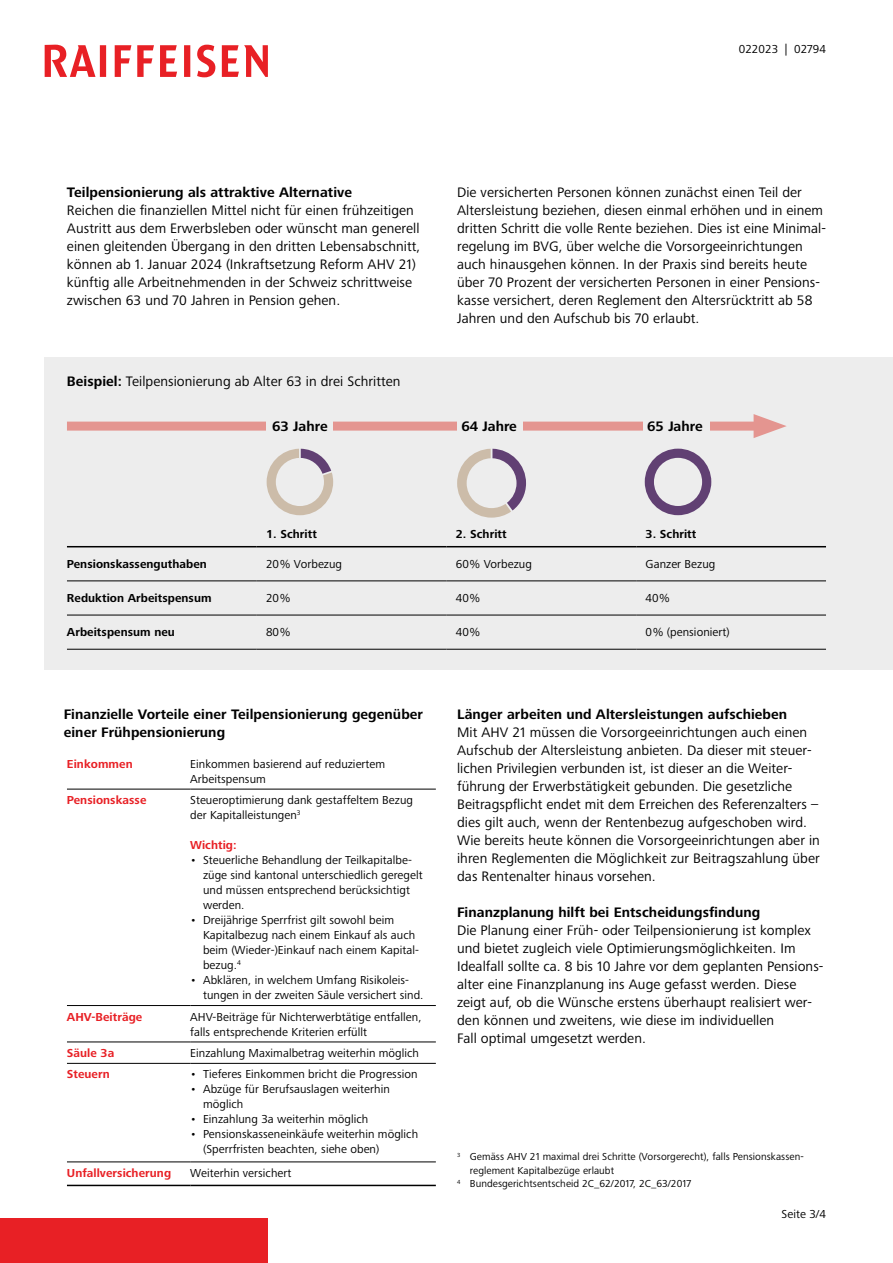
<style>
.page{position:relative;width:893px;height:1263px;background:#fff}
.page>*{position:absolute;margin:0;border:0;box-sizing:border-box;transform-origin:0 0}
.t1{font:14.25px/18px "Frutiger Next LTW1 G";letter-spacing:.005em;color:#000}
.t2{font:700 14.25px/18px "Frutiger Next LTW1 G";letter-spacing:.005em;color:#000}
.t3{font:12px/15px "Frutiger Next LTW1 G";letter-spacing:.005em;color:#000}
.t4{font:700 12px "Frutiger Next LTW1 G";letter-spacing:.005em;color:#000}
.t5{font:700 12px "Frutiger Next LTW1 G";letter-spacing:.005em;color:#e82025}
.t6{font:10.5px "Frutiger Next LTW1 G";letter-spacing:.005em;color:#000}
.s1{font-weight:700}
</style>
<div class="page">
<svg style="left:45px;top:45px;width:223px;height:32px"></svg>
<div style="left:0;top:1218px;width:268px;height:45px;background:#e82025"></div>
<div style="left:45px;top:357px;width:848px;height:313px;background:#ededed"></div>
<div style="left:67px;top:422px;width:700px;height:9px;background:#e49590"></div>
<svg style="left:754px;top:414px;width:33px;height:24px"></svg>
<div style="left:267px;top:416px;width:66px;height:19px;background:#ededed"></div>
<div style="left:457px;top:416px;width:65px;height:19px;background:#ededed"></div>
<div style="left:643px;top:416px;width:66px;height:19px;background:#ededed"></div>
<hr style="left:67px;top:581px;width:190px;height:1px;background:#000">
<hr style="left:257px;top:581px;width:189px;height:1px;background:#000">
<hr style="left:446px;top:581px;width:190px;height:1px;background:#000">
<hr style="left:636px;top:581px;width:190px;height:1px;background:#000">
<hr style="left:67px;top:615px;width:190px;height:1px;background:#000">
<hr style="left:257px;top:615px;width:189px;height:1px;background:#000">
<hr style="left:446px;top:615px;width:190px;height:1px;background:#000">
<hr style="left:636px;top:615px;width:190px;height:1px;background:#000">
<hr style="left:67px;top:649px;width:190px;height:1px;background:#000">
<hr style="left:257px;top:649px;width:189px;height:1px;background:#000">
<hr style="left:446px;top:649px;width:190px;height:1px;background:#000">
<hr style="left:636px;top:649px;width:190px;height:1px;background:#000">
<hr style="left:67px;top:546px;width:190px;height:1px;background:#000">
<hr style="left:257px;top:546px;width:189px;height:1px;background:#000">
<hr style="left:446px;top:546px;width:190px;height:1px;background:#000">
<hr style="left:636px;top:546px;width:190px;height:1px;background:#000">
<hr style="left:67px;top:789px;width:123px;height:1px;background:#000">
<hr style="left:190px;top:789px;width:246px;height:1px;background:#000">
<hr style="left:67px;top:1005px;width:123px;height:1px;background:#000">
<hr style="left:190px;top:1005px;width:246px;height:1px;background:#000">
<hr style="left:67px;top:1042px;width:123px;height:1px;background:#000">
<hr style="left:190px;top:1042px;width:246px;height:1px;background:#000">
<hr style="left:67px;top:1063px;width:123px;height:1px;background:#000">
<hr style="left:190px;top:1063px;width:246px;height:1px;background:#000">
<hr style="left:67px;top:1185px;width:123px;height:1px;background:#000">
<hr style="left:190px;top:1185px;width:246px;height:1px;background:#000">
<hr style="left:67px;top:1162px;width:123px;height:1px;background:#000">
<hr style="left:190px;top:1162px;width:246px;height:1px;background:#000">
<svg style="left:267px;top:449px;width:66px;height:66px"></svg>
<svg style="left:645px;top:449px;width:66px;height:66px"></svg>
<svg style="left:457px;top:449px;width:69px;height:69px"></svg>
<p class="t3" style="left:739px;top:42px;width:89px">022023 | 02794</p>
<p class="t2" style="left:67px;top:183px;width:287px">Teilpensionierung als attraktive Alternative</p>
<p class="t1" style="left:67px;top:201px;width:355px">Reichen die finanziellen Mittel nicht für einen frühzeitigen Austritt aus dem Erwerbsleben oder wünscht man generell einen gleitenden Übergang in den dritten Lebensabschnitt, können ab 1. Januar 2024 (Inkraftsetzung Reform AHV 21) künftig alle Arbeitnehmenden in der Schweiz schrittweise zwischen 63 und 70 Jahren in Pension gehen.</p>
<p class="t1" style="left:457px;top:183px;width:370px">Die versicherten Personen können zunächst einen Teil der Altersleistung beziehen, diesen einmal erhöhen und in einem dritten Schritt die volle Rente beziehen. Dies ist eine Minimal&shy;regelung im BVG, über welche die Vorsorgeeinrichtungen auch hinausgehen können. In der Praxis sind bereits heute über 70 Prozent der versicherten Personen in einer Pensions&shy;kasse versichert, deren Reglement den Altersrücktritt ab 58<br>Jahren und den Aufschub bis 70 erlaubt.</p>
<p class="t1" style="left:67px;top:372px;width:335px"><span class="s1">Beispiel:</span> Teilpensionierung ab Alter 63 in drei Schritten</p>
<p class="t2" style="left:272px;top:417px;width:57px">63 Jahre</p>
<p class="t2" style="left:461px;top:417px;width:57px">64 Jahre</p>
<p class="t2" style="left:647px;top:417px;width:57px">65 Jahre</p>
<p class="t4" style="left:266px;top:527px;width:52px">1. Schritt</p>
<p class="t4" style="left:456px;top:527px;width:52px">2. Schritt</p>
<p class="t4" style="left:646px;top:527px;width:52px">3. Schritt</p>
<p class="t4" style="left:67px;top:557px;width:141px">Pensionskassenguthaben</p>
<p class="t3" style="left:266px;top:557px;width:78px">20% Vorbezug</p>
<p class="t3" style="left:456px;top:557px;width:78px">60% Vorbezug</p>
<p class="t3" style="left:646px;top:557px;width:71px">Ganzer Bezug</p>
<p class="t4" style="left:67px;top:591px;width:146px">Reduktion Arbeitspensum</p>
<p class="t3" style="left:266px;top:591px;width:26px">20%</p>
<p class="t3" style="left:456px;top:591px;width:26px">40%</p>
<p class="t3" style="left:646px;top:591px;width:26px">40%</p>
<p class="t4" style="left:67px;top:626px;width:109px">Arbeitspensum neu</p>
<p class="t3" style="left:266px;top:625px;width:26px">80%</p>
<p class="t3" style="left:456px;top:625px;width:26px">40%</p>
<p class="t3" style="left:646px;top:625px;width:86px">0% (pensioniert)</p>
<p class="t2" style="left:64px;top:705px;width:361px">Finanzielle Vorteile einer Teilpensionierung gegenüber einer Frühpensionierung</p>
<p class="t2" style="left:457px;top:705px;width:332px">Länger arbeiten und Altersleistungen aufschieben</p>
<p class="t1" style="left:457px;top:723px;width:364px">Mit AHV 21 müssen die Vorsorgeeinrichtungen auch einen Aufschub der Altersleistung anbieten. Da dieser mit steuer&shy;lichen Privilegien verbunden ist, ist dieser an die Weiter&shy;führung der Erwerbstätigkeit gebunden. Die gesetzliche Beitragspflicht endet mit dem Erreichen des Referenzalters – dies gilt auch, wenn der Rentenbezug aufgeschoben wird.<br>Wie bereits heute können die Vorsorgeeinrichtungen aber in ihren Reglementen die Möglichkeit zur Beitragszahlung über das Rentenalter hinaus vorsehen.</p>
<p class="t2" style="left:457px;top:903px;width:305px">Finanzplanung hilft bei Entscheidungsfindung</p>
<p class="t1" style="left:457px;top:921px;width:367px">Die Planung einer Früh- oder Teilpensionierung ist komplex und bietet zugleich viele Optimierungsmöglichkeiten. Im Idealfall sollte ca. 8 bis 10 Jahre vor dem geplanten Pensions&shy;alter eine Finanzplanung ins Auge gefasst werden. Diese zeigt auf, ob die Wünsche erstens überhaupt realisiert wer&shy;den können und zweitens, wie diese im individuellen<br>Fall optimal umgesetzt werden.</p>
<p class="t5" style="left:67px;top:757px;width:67px">Einkommen</p>
<p class="t3" style="left:190px;top:757px;width:196px">Einkommen basierend auf reduziertem<br>Arbeitspensum</p>
<p class="t5" style="left:67px;top:793px;width:81px">Pensionskasse</p>
<p class="t3" style="left:190px;top:793px;width:224px">Steueroptimierung dank gestaffeltem Bezug der Kapitalleistungen<sup>3</sup></p>
<p class="t5" style="left:190px;top:838px;width:48px">Wichtig:</p>
<p class="t3" style="left:203px;top:853px;width:221px;text-indent:-13px">• Steuerliche Behandlung der Teilkapitalbe&shy;züge sind kantonal unterschiedlich geregelt und müssen entsprechend berücksichtigt werden.</p>
<p class="t3" style="left:203px;top:913px;width:217px;text-indent:-13px">• Dreijährige Sperrfrist gilt sowohl beim Kapitalbezug nach einem Einkauf als auch beim (Wieder-)Einkauf nach einem Kapital&shy;bezug.<sup>4</sup></p>
<p class="t3" style="left:203px;top:973px;width:222px;text-indent:-13px">• Abklären, in welchem Umfang Risikoleis&shy;tungen in der zweiten Säule versichert sind.</p>
<p class="t5" style="left:67px;top:1010px;width:77px">AHV-Beiträge</p>
<p class="t3" style="left:190px;top:1009px;width:233px">AHV-Beiträge für Nichterwerbtätige entfallen, falls entsprechende Kriterien erfüllt</p>
<p class="t5" style="left:67px;top:1046px;width:49px">Säule 3a</p>
<p class="t3" style="left:190px;top:1046px;width:230px">Einzahlung Maximalbetrag weiterhin möglich</p>
<p class="t5" style="left:67px;top:1067px;width:44px">Steuern</p>
<p class="t3" style="left:190px;top:1067px;width:229px">• Tieferes Einkommen bricht die Progression</p>
<p class="t3" style="left:203px;top:1082px;width:188px;text-indent:-13px">• Abzüge für Berufsauslagen weiterhin möglich</p>
<p class="t3" style="left:190px;top:1112px;width:180px">• Einzahlung 3a weiterhin möglich</p>
<p class="t3" style="left:203px;top:1127px;width:217px;text-indent:-13px">• Pensionskasseneinkäufe weiterhin möglich (Sperrfristen beachten, siehe oben)</p>
<p class="t5" style="left:67px;top:1166px;width:106px">Unfallversicherung</p>
<p class="t3" style="left:190px;top:1166px;width:103px">Weiterhin versichert</p>
<p class="t6" style="left:457px;top:1151px;width:347px"><sup>3</sup> Gemäss AHV 21 maximal drei Schritte (Vorsorgerecht), falls Pensionskassen-</p>
<p class="t6" style="left:470px;top:1164px;width:146px">reglement Kapitalbezüge erlaubt</p>
<p class="t6" style="left:457px;top:1178px;width:236px"><sup>4</sup> Bundesgerichtsentscheid 2C_62/2017, 2C_63/2017</p>
<p class="t3" style="left:782px;top:1207px;width:46px">Seite 3/4</p>
</div>
